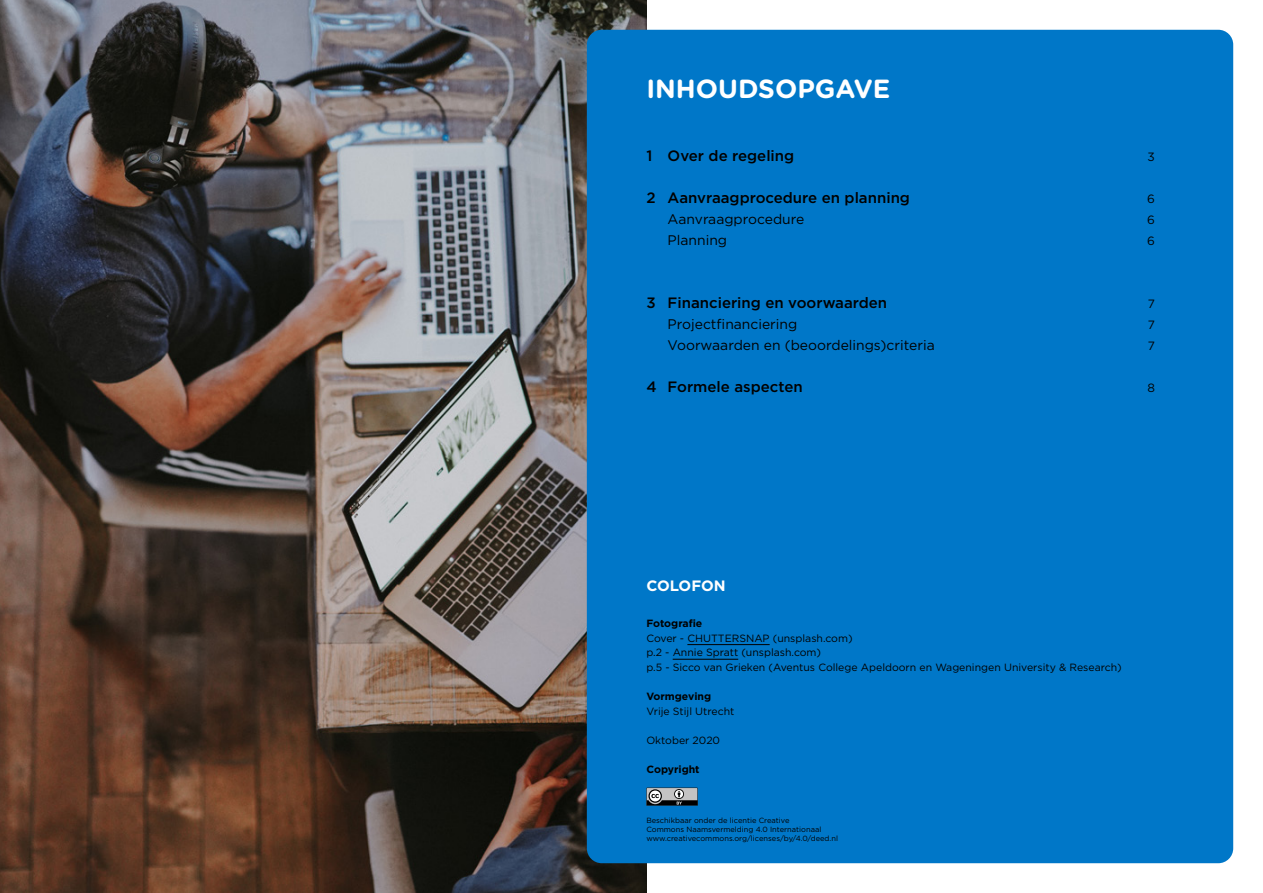
<style>
.page{position:relative;width:1263px;height:893px;background:#fff}
.page>*{position:absolute;margin:0;border:0;box-sizing:border-box;transform-origin:0 0}
.t1{font:700 26.25px "Gotham Rounded";color:#fff}
.t2{font:500 15px "Gotham";color:#000}
.t3{font:700 15px "Gotham";color:#fff}
.t4{font:13.8px "Gotham";color:#000}
.t5{font:12px "Gotham";color:#000}
.t6{font:10.5px/14.7px "Gotham";color:#000}
.t7{font:700 10.5px "Gotham";color:#000}
.t8{font:7.5px/9px "Gotham";color:#000}
</style>
<div class="page">
<img style="left:0;top:0;width:646px;height:893px">
<div style="left:587px;top:30px;width:646px;height:833px;background:#0077c8;border-radius:15px"></div>
<hr style="left:687px;top:644px;width:83px;height:1px;background:#000">
<hr style="left:673px;top:659px;width:65px;height:1px;background:#000">
<svg style="left:646px;top:788px;width:52px;height:18px"></svg>
<h1 class="t1" style="left:646px;top:69px;width:246px">INHOUDSOPGAVE</h1>
<h2 class="t2" style="left:646px;top:146px;width:149px">1 Over de regeling</h2>
<p class="t5" style="left:1147px;top:149px;width:9px">3</p>
<h2 class="t2" style="left:646px;top:188px;width:265px">2 Aanvraagprocedure en planning</h2>
<p class="t5" style="left:1147px;top:191px;width:9px">6</p>
<h3 class="t4" style="left:668px;top:210px;width:138px">Aanvraagprocedure</h3>
<p class="t5" style="left:1147px;top:212px;width:9px">6</p>
<h3 class="t4" style="left:668px;top:231px;width:61px">Planning</h3>
<p class="t5" style="left:1147px;top:233px;width:9px">6</p>
<h2 class="t2" style="left:646px;top:293px;width:242px">3 Financiering en voorwaarden</h2>
<p class="t5" style="left:1148px;top:296px;width:9px">7</p>
<h3 class="t4" style="left:668px;top:315px;width:131px">Projectfinanciering</h3>
<p class="t5" style="left:1148px;top:317px;width:9px">7</p>
<h3 class="t4" style="left:668px;top:336px;width:269px">Voorwaarden en (beoordelings)criteria</h3>
<p class="t5" style="left:1148px;top:338px;width:9px">7</p>
<h2 class="t2" style="left:646px;top:377px;width:158px">4 Formele aspecten</h2>
<p class="t5" style="left:1147px;top:380px;width:9px">8</p>
<h2 class="t3" style="left:646px;top:576px;width:81px">COLOFON</h2>
<p class="t7" style="left:646px;top:616px;width:57px">Fotografie</p>
<p class="t6" style="left:646px;top:630px;width:477px">Cover - CHUTTERSNAP (unsplash.com)<br>p.2 - Annie Spratt (unsplash.com)<br>p.5 - Sicco van Grieken (Aventus College Apeldoorn en Wageningen University &amp; Research)</p>
<p class="t7" style="left:646px;top:689px;width:66px">Vormgeving</p>
<p class="t6" style="left:646px;top:703px;width:90px">Vrije Stijl Utrecht</p>
<p class="t6" style="left:646px;top:733px;width:75px">Oktober 2020</p>
<p class="t7" style="left:646px;top:763px;width:55px">Copyright</p>
<p class="t8" style="left:646px;top:815px;width:193px">Beschikbaar onder de licentie Creative<br>Commons Naamsvermelding 4.0 Internationaal www.creativecommons.org/licenses/by/4.0/deed.nl</p>
</div>
